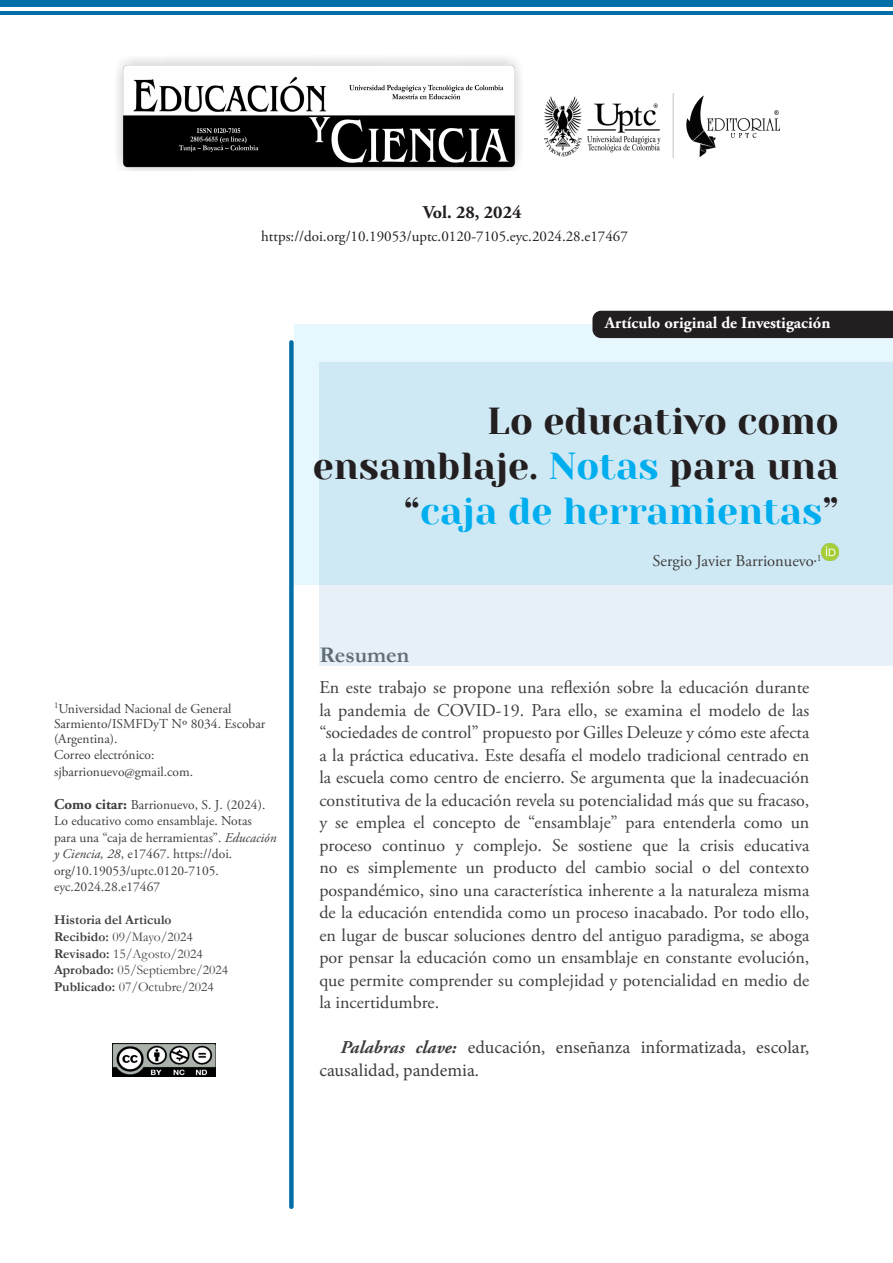
<style>
.page{position:relative;width:893px;height:1263px;background:#fff}
.page>*{position:absolute;margin:0;border:0;box-sizing:border-box;transform-origin:0 0}
.t1{font:37.5px/45px "Yeseva One";color:#231f20;text-align:right}
.Subtitulo{font:700 22.5px "Garamond";color:#6c6d70}
.t2{font:18px/22.5px "Adobe Garamond Pro";color:#3e3e3f;text-align:justify}
.Texto_corrido{font:18px/22.5px "Minion Pro";color:#3e3e3f}
.Texto_corrido-2{font:700 18px "Adobe Garamond Pro";color:#231f20}
.t3{font:700 16.5px "Adobe Garamond Pro";color:#fff}
.t4{font:16.5px "Adobe Garamond Pro";color:#3e3e3f}
.t5{font:15px "Adobe Garamond Pro";color:#231f20}
.t6{font:13.5px/16.5px "Adobe Garamond Pro";color:#3e3e3f}
.t7{font:13.5px "Garamond";color:#3e3e3f}
.t8{font:700 13.5px "Garamond";color:#3e3e3f}
.s1{font-weight:700;font-size:15px}
.s2{font-style:italic}
.s3{font-weight:700}
.s4{color:#00aeef}
.s5{font-family:"Adobe Garamond Pro";font-weight:700;font-style:italic}
</style>
<div class="page">
<div style="left:294px;top:324px;width:599px;height:260px;background:#e6f7fd"></div>
<div style="left:289px;top:340px;width:5px;height:869px;background:#006fa8;border-radius:2px"></div>
<img style="left:113px;top:1044px;width:103px;height:32px">
<div style="left:0;top:0;width:893px;height:7px;background:#006fa8"></div>
<hr style="left:0;top:11px;width:893px;height:4px;background:#006fa8">
<div style="left:592px;top:311px;width:301px;height:27px;background:#231f20"></div>
<div style="left:319px;top:362px;width:574px;height:303px;background:linear-gradient(to bottom,#c8e7f3,#e2eff6)"></div>
<img style="left:822px;top:544px;width:17px;height:17px">
<img style="left:117px;top:58px;width:403px;height:113px">
<img style="left:544px;top:94px;width:236px;height:63px">
<p class="Texto_corrido-2" style="left:423px;top:202px;width:100px">Vol. 28, 2024</p>
<p class="t5" style="left:261px;top:227px;width:368px">https://doi.org/10.19053/uptc.0120-7105.eyc.2024.28.e17467</p>
<p class="t3" style="left:605px;top:313px;width:227px">Artículo original de Investigación</p>
<p class="t6" style="left:54px;top:702px;width:213px;line-height:15px"><sup>1</sup>Universidad Nacional de General<br>Sarmiento/ISMFDyT Nº 8034. Escobar (Argentina).</p>
<p class="t6" style="left:54px;top:747px;width:102px">Correo electrónico:</p>
<p class="t6" style="left:54px;top:764px;width:141px">sjbarrionuevo@gmail.com.</p>
<p class="t6" style="left:54px;top:797px;width:224px"><span class="s1">Como citar:</span> Barrionuevo, S. J. (2024).<br>Lo educativo como ensamblaje. Notas para una “caja de herramientas”. <span class="s2">Educación y Ciencia, 28</span>, e17467. https://doi. org/10.19053/uptc.0120-7105. eyc.2024.28.e17467</p>
<p class="t8" style="left:54px;top:911px;width:119px">Historia del Artìculo</p>
<p class="t7" style="left:54px;top:928px;width:140px"><span class="s3">Recibido:</span> 09/Mayo/2024</p>
<p class="t7" style="left:54px;top:944px;width:150px"><span class="s3">Revisado:</span> 15/Agosto/2024</p>
<p class="t7" style="left:54px;top:961px;width:176px"><span class="s3">Aprobado:</span> 05/Septiembre/2024</p>
<p class="t7" style="left:54px;top:977px;width:161px"><span class="s3">Publicado:</span> 07/Octubre/2024</p>
<p class="t1" style="left:313px;top:397px;width:527px">Lo educativo como ensamblaje. <span class="s4">Notas</span> para una “<span class="s4">caja de herramientas</span>”</p>
<p class="t4" style="left:653px;top:551px;width:171px">Sergio Javier Barrionuevo.<sup>1</sup></p>
<p class="Subtitulo" style="left:319px;top:639px;width:91px">Resumen</p>
<p class="t2" style="left:319px;top:677px;width:492px">En este trabajo se propone una reflexión sobre la educación durante la pandemia de COVID-19. Para ello, se examina el modelo de las “sociedades de control” propuesto por Gilles Deleuze y cómo este afecta a la práctica educativa. Este desafía el modelo tradicional centrado en la escuela como centro de encierro. Se argumenta que la inadecuación constitutiva de la educación revela su potencialidad más que su fracaso, y se emplea el concepto de “ensamblaje” para entenderla como un proceso continuo y complejo. Se sostiene que la crisis educativa no es simplemente un producto del cambio social o del contexto pospandémico, sino una característica inherente a la naturaleza misma de la educación entendida como un proceso inacabado. Por todo ello, en lugar de buscar soluciones dentro del antiguo paradigma, se aboga por pensar la educación como un ensamblaje en constante evolución, que permite comprender su complejidad y potencialidad en medio de la incertidumbre.</p>
<p class="Texto_corrido" style="left:319px;top:1036px;width:491px;text-indent:21px"><span class="s5">Palabras clave:</span> educación, enseñanza informatizada, escolar, causalidad, pandemia.</p>
</div>
